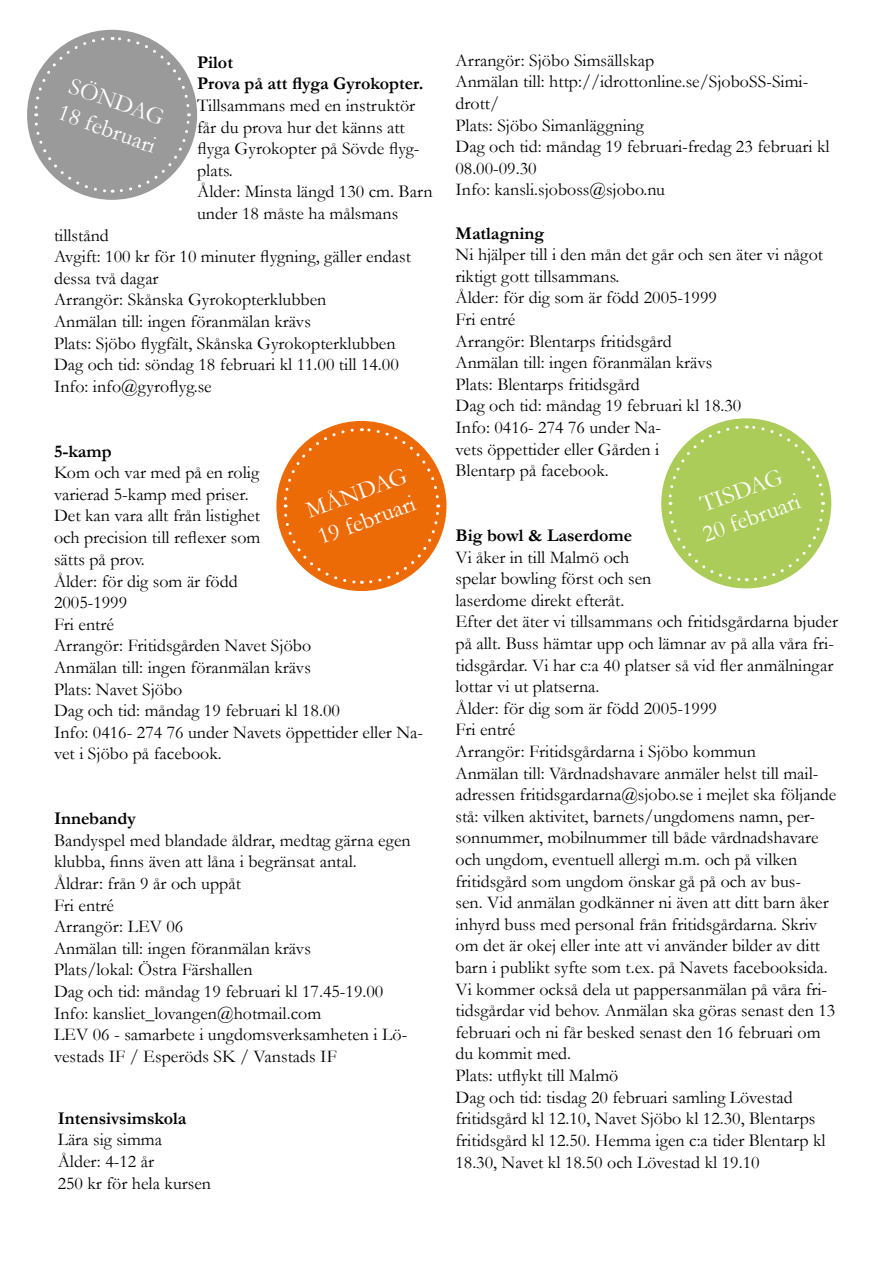
<style>
.page{position:relative;width:893px;height:1263px;background:#fff}
.page>*{position:absolute;margin:0;border:0;box-sizing:border-box;transform-origin:0 0}
.t1{font:24px/28.8px "Garamond";color:#fff}
.t2{font:18px/21.6px "Garamond";color:#000}
.t3{font:700 18px/21.6px "Garamond";color:#000}
</style>
<div class="page">
<div style="left:276px;top:421px;width:170px;height:170px;background:#ed6b06;border-radius:50%"></div>
<svg style="left:282px;top:427px;width:159px;height:158px"></svg>
<div style="left:661px;top:418px;width:170px;height:170px;background:#abcc59;border-radius:50%"></div>
<svg style="left:667px;top:424px;width:159px;height:159px"></svg>
<div style="left:27px;top:30px;width:170px;height:170px;background:#9b9a9a;border-radius:50%"></div>
<svg style="left:33px;top:35px;width:158px;height:159px"></svg>
<p class="t2" style="left:455px;top:49px;width:376px">Arrangör: Sjöbo Simsällskap<br>Anmälan till: http://idrottonline.se/SjoboSS-Simi&shy;drott/<br>Plats: Sjöbo Simanläggning<br>Dag och tid: måndag 19 februari-fredag 23 februari kl<br>08.00-09.30<br>Info: kansli.sjoboss@sjobo.nu</p>
<p class="t3" style="left:455px;top:222px;width:90px">Matlagning</p>
<p class="t2" style="left:455px;top:243px;width:369px">Ni hjälper till i den mån det går och sen äter vi något riktigt gott tillsammans.<br>Ålder: för dig som är född 2005-1999<br>Fri entré<br>Arrangör: Blentarps fritidsgård<br>Anmälan till: ingen föranmälan krävs<br>Plats: Blentarps fritidsgård<br>Dag och tid: måndag 19 februari kl 18.30<br>Info: 0416- 274 76 under Na-<br>vets öppettider eller Gården i<br>Blentarp på facebook.</p>
<p class="t3" style="left:197px;top:51px;width:228px">Pilot<br>Prova på att flyga Gyrokopter.</p>
<p class="t2" style="left:197px;top:94px;width:237px">Tillsammans med en instruktör får du prova hur det känns att flyga Gyrokopter på Sövde flyg&shy;plats.<br>Ålder: Minsta längd 130 cm. Barn under 18 måste ha målsmans</p>
<p class="t2" style="left:54px;top:224px;width:358px">tillstånd<br>Avgift: 100 kr för 10 minuter flygning, gäller endast dessa två dagar<br>Arrangör: Skånska Gyrokopterklubben<br>Anmälan till: ingen föranmälan krävs<br>Plats: Sjöbo flygfält, Skånska Gyrokopterklubben Dag och tid: söndag 18 februari kl 11.00 till 14.00<br>Info: info@gyroflyg.se</p>
<h1 class="t1" style="left:74px;top:70px;width:104px;rotate:20deg">SÖNDAG<br>18 februari</h1>
<p class="t3" style="left:54px;top:440px;width:59px">5-kamp</p>
<p class="t2" style="left:54px;top:461px;width:208px">Kom och var med på en rolig varierad 5-kamp med priser.<br>Det kan vara allt från listighet</p>
<h1 class="t1" style="left:302px;top:497px;width:107px;rotate:-20deg">MÅNDAG<br>19 februari</h1>
<h1 class="t1" style="left:688px;top:493px;width:104px;text-align:center;rotate:-20deg">TISDAG<br>20 februari</h1>
<p class="t3" style="left:455px;top:525px;width:178px">Big bowl &amp; Laserdome</p>
<p class="t2" style="left:455px;top:546px;width:384px">Vi åker in till Malmö och<br>spelar bowling först och sen<br>laserdome direkt efteråt.<br>Efter det äter vi tillsammans och fritidsgårdarna bjuder på allt. Buss hämtar upp och lämnar av på alla våra fri&shy;tidsgårdar. Vi har c:a 40 platser så vid fler anmälningar lottar vi ut platserna.<br>Ålder: för dig som är född 2005-1999<br>Fri entré<br>Arrangör: Fritidsgårdarna i Sjöbo kommun<br>Anmälan till: Vårdnadshavare anmäler helst till mail&shy;adressen fritidsgardarna@sjobo.se i mejlet ska följande stå: vilken aktivitet, barnets/ungdomens namn, per&shy;sonnummer, mobilnummer till både vårdnadshavare och ungdom, eventuell allergi m.m. och på vilken fritidsgård som ungdom önskar gå på och av bus-<br>sen. Vid anmälan godkänner ni även att ditt barn åker inhyrd buss med personal från fritidsgårdarna. Skriv om det är okej eller inte att vi använder bilder av ditt barn i publikt syfte som t.ex. på Navets facebooksida.<br>Vi kommer också dela ut pappersanmälan på våra fri&shy;tidsgårdar vid behov. Anmälan ska göras senast den 13 februari och ni får besked senast den 16 februari om du kommit med.<br>Plats: utflykt till Malmö<br>Dag och tid: tisdag 20 februari samling Lövestad fritidsgård kl 12.10, Navet Sjöbo kl 12.30, Blentarps fritidsgård kl 12.50. Hemma igen c:a tider Blentarp kl 18.30, Navet kl 18.50 och Lövestad kl 19.10</p>
<p class="t2" style="left:54px;top:526px;width:371px">och precision till reflexer som<br>sätts på prov.<br>Ålder: för dig som är född<br>2005-1999<br>Fri entré<br>Arrangör: Fritidsgården Navet Sjöbo<br>Anmälan till: ingen föranmälan krävs<br>Plats: Navet Sjöbo<br>Dag och tid: måndag 19 februari kl 18.00<br>Info: 0416- 274 76 under Navets öppettider eller Na&shy;vet i Sjöbo på facebook.</p>
<p class="t3" style="left:54px;top:808px;width:83px">Innebandy</p>
<p class="t2" style="left:54px;top:829px;width:358px">Bandyspel med blandade åldrar, medtag gärna egen klubba, finns även att låna i begränsat antal.<br>Åldrar: från 9 år och uppåt<br>Fri entré<br>Arrangör: LEV 06<br>Anmälan till: ingen föranmälan krävs<br>Plats/lokal: Östra Färshallen<br>Dag och tid: måndag 19 februari kl 17.45-19.00<br>Info: kansliet_lovangen@hotmail.com<br>LEV 06 - samarbete i ungdomsverksamheten i Lö&shy;vestads IF / Esperöds SK / Vanstads IF</p>
<p class="t3" style="left:58px;top:1107px;width:130px">Intensivsimskola</p>
<p class="t2" style="left:58px;top:1128px;width:155px">Lära sig simma<br>Ålder: 4-12 år<br>250 kr för hela kursen</p>
</div>
